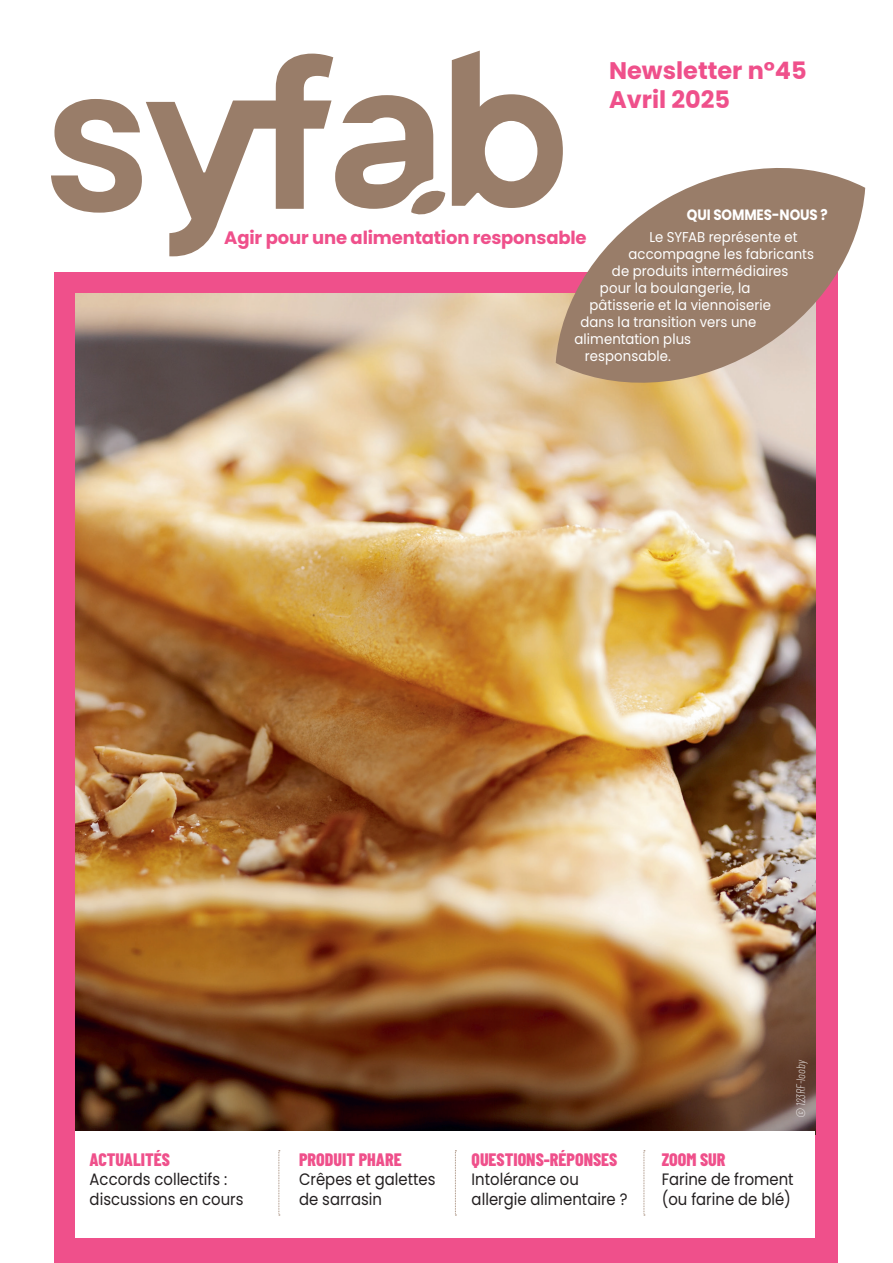
<style>
.page{position:relative;width:893px;height:1263px;background:#fff}
.page>*{position:absolute;margin:0;border:0;box-sizing:border-box;transform-origin:0 0}
.t1{font:700 24px/28.8px "Poppins";color:#ef508b}
.t2{font:800 18px "Barlow Condensed";color:#ef508b}
.t3{font:700 18px "Poppins";letter-spacing:-.01em;color:#ef508b}
.t4{font:16.5px/19.8px "Poppins";color:#231f20;scale:.9 1}
.t5{font:700 15px "Poppins";letter-spacing:-.01em;color:#fff;scale:.9 1}
.t6{font:14.25px "Poppins";letter-spacing:.005em;color:#fff;scale:.93 1}
.t7{font:italic 200 12px "Barlow Condensed";letter-spacing:.01em;color:#fff}
</style>
<div class="page">
<div style="left:54px;top:272px;width:784px;height:991px;background:#ef508b"></div>
<img style="left:75px;top:293px;width:740px;height:838px">
<svg style="left:51px;top:51px;width:512px;height:205px"></svg>
<div style="left:75px;top:1131px;width:740px;height:106px;background:#fff"></div>
<svg style="left:279px;top:1150px;width:1px;height:65px"></svg>
<svg style="left:455px;top:1150px;width:1px;height:65px"></svg>
<svg style="left:644px;top:1150px;width:1px;height:65px"></svg>
<svg style="left:556px;top:159px;width:309px;height:233px;fill:#997d69"></svg>
<h1 class="t1" style="left:609px;top:57px;width:199px">Newsletter n°45<br>Avril 2025</h1>
<p class="t5" style="left:687px;top:206px;width:158px">QUI SOMMES-NOUS ?</p>
<p class="t6" style="left:649px;top:228px;width:161px">Le SYFAB représente et</p>
<p class="t6" style="left:628px;top:245px;width:201px">accompagne les fabricants</p>
<p class="t6" style="left:612px;top:263px;width:191px">de produits intermédiaires</p>
<p class="t6" style="left:600px;top:280px;width:163px">pour la boulangerie, la</p>
<p class="t6" style="left:589px;top:297px;width:197px">pâtisserie et la viennoiserie</p>
<p class="t6" style="left:580px;top:314px;width:191px">dans la transition vers une</p>
<p class="t6" style="left:574px;top:331px;width:127px">alimentation plus</p>
<p class="t6" style="left:585px;top:348px;width:94px">responsable.</p>
<p class="t3" style="left:224px;top:228px;width:364px">Agir pour une alimentation responsable</p>
<p class="t2" style="left:90px;top:1146px;width:82px">ACTUALITÉS</p>
<p class="t4" style="left:90px;top:1170px;width:172px">Accords collectifs : discussions en cours</p>
<p class="t2" style="left:299px;top:1146px;width:104px">PRODUIT PHARE</p>
<p class="t4" style="left:299px;top:1170px;width:153px">Crêpes et galettes de sarrasin</p>
<p class="t2" style="left:472px;top:1146px;width:147px">QUESTIONS-RÉPONSES</p>
<p class="t4" style="left:472px;top:1170px;width:175px">Intolérance ou allergie alimentaire ?</p>
<p class="t7" style="left:792px;top:1118px;width:60px;rotate:-90deg">© 123RF-looby</p>
<p class="t2" style="left:662px;top:1146px;width:65px">ZOOM SUR</p>
<p class="t4" style="left:662px;top:1170px;width:148px">Farine de froment (ou farine de blé)</p>
</div>
